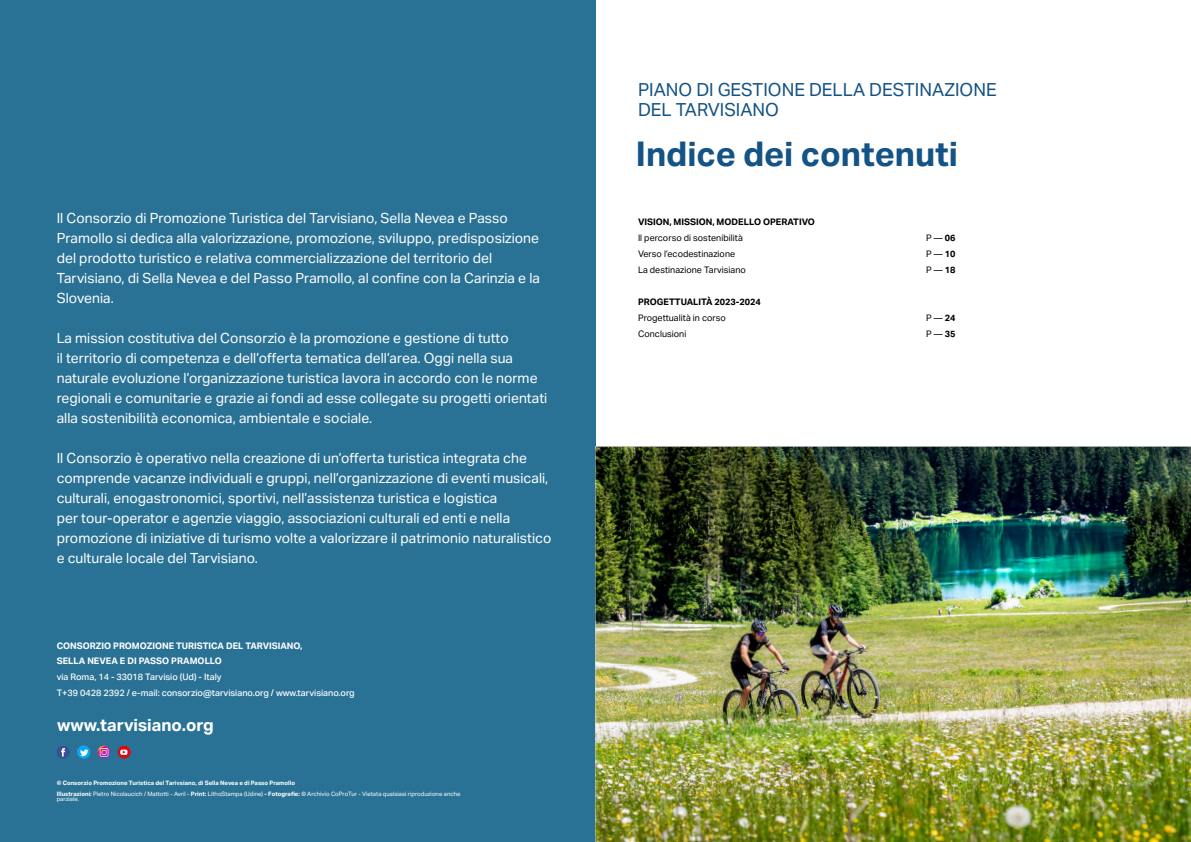
<style>
.page{position:relative;width:1191px;height:842px;background:#fff}
.page>*{position:absolute;margin:0;border:0;box-sizing:border-box;transform-origin:0 0}
.t1{font:700 34px "Aktiv Grotesk";color:#135386}
.t2{font:18px/20px "Aktiv Grotesk";color:#135386}
.t3{font:700 17px "Aktiv Grotesk";color:#fff}
.t4{font:14px/20px "Aktiv Grotesk";color:#fff}
.t5{font:9px "Aktiv Grotesk";color:#000}
.t6{font:500 9px/15.7px "Aktiv Grotesk";color:#fff}
.t7{font:700 9px/15.7px "Aktiv Grotesk";color:#fff}
.t8{font:700 9px "Aktiv Grotesk";color:#000}
.t9{font:700 6px/10.7px "Aktiv Grotesk";color:#fff}
.t10{font:6px "Aktiv Grotesk";color:#fff}
.s1{font-weight:400}
.s2{font-weight:700}
</style>
<div class="page">
<div style="left:0;top:0;width:595px;height:842px;background:#2a7295"></div>
<svg style="left:57px;top:746px;width:13px;height:13px"></svg>
<svg style="left:77px;top:746px;width:13px;height:13px"></svg>
<svg style="left:118px;top:746px;width:13px;height:13px"></svg>
<img style="left:97px;top:746px;width:14px;height:13px;border-radius:7px">
<img style="left:595px;top:447px;width:596px;height:395px">
<p class="t4" style="left:57px;top:208px;width:485px">Il Consorzio di Promozione Turistica del Tarvisiano, Sella Nevea e Passo Pramollo si dedica alla valorizzazione, promozione, sviluppo, predisposizione del prodotto turistico e relativa commercializzazione del territorio del Tarvisiano, di Sella Nevea e del Passo Pramollo, al confine con la Carinzia e la Slovenia.</p>
<p class="t4" style="left:57px;top:328px;width:492px">La mission costitutiva del Consorzio è la promozione e gestione di tutto<br>il territorio di competenza e dell’offerta tematica dell’area. Oggi nella sua naturale evoluzione l’organizzazione turistica lavora in accordo con le norme regionali e comunitarie e grazie ai fondi ad esse collegate su progetti orientati alla sostenibilità economica, ambientale e sociale.</p>
<p class="t4" style="left:57px;top:449px;width:496px">Il Consorzio è operativo nella creazione di un’offerta turistica integrata che comprende vacanze individuali e gruppi, nell’organizzazione di eventi musicali, culturali, enogastronomici, sportivi, nell’assistenza turistica e logistica<br>per tour-operator e agenzie viaggio, associazioni culturali ed enti e nella promozione di iniziative di turismo volte a valorizzare il patrimonio naturalistico e culturale locale del Tarvisiano.</p>
<p class="t7" style="left:57px;top:638px;width:247px">CONSORZIO PROMOZIONE TURISTICA DEL TARVISIANO,<br>SELLA NEVEA E DI PASSO PRAMOLLO</p>
<p class="t6" style="left:57px;top:669px;width:299px">via Roma, 14 - 33018 Tarvisio (Ud) - Italy<br>T+39 0428 2392 / e-mail: consorzio@tarvisiano.org / www.tarvisiano.org</p>
<p class="t3" style="left:57px;top:715px;width:158px">www.tarvisiano.org</p>
<p class="t9" style="left:57px;top:778px;width:405px">© Consorzio Promozione Turistica del Tarivsiano, di Sella Nevea e di Passo Pramollo<br>Illustrazioni: <span class="s1">Pietro Nicolaucich / Mattotti - Avril -</span> Print: <span class="s1">LithoStampa (Udine)</span> - Fotografie: <span class="s1">© Archivio CoProTur - Vietata qualsiasi riproduzione anche</span></p>
<p class="t10" style="left:57px;top:795px;width:24px">parziale.</p>
<p class="t2" style="left:638px;top:79px;width:360px">PIANO DI GESTIONE DELLA DESTINAZIONE<br>DEL TARVISIANO</p>
<h1 class="t1" style="left:636px;top:134px;width:323px">Indice dei contenuti</h1>
<p class="t8" style="left:638px;top:217px;width:178px">VISION, MISSION, MODELLO OPERATIVO</p>
<p class="t5" style="left:638px;top:233px;width:106px">Il percorso di sostenibilità</p>
<p class="t5" style="left:926px;top:233px;width:31px">P — <span class="s2">06</span></p>
<p class="t5" style="left:638px;top:249px;width:99px">Verso l’ecodestinazione</p>
<p class="t5" style="left:926px;top:249px;width:31px">P — <span class="s2">10</span></p>
<p class="t5" style="left:638px;top:265px;width:109px">La destinazione Tarvisiano</p>
<p class="t5" style="left:926px;top:265px;width:31px">P — <span class="s2">18</span></p>
<p class="t8" style="left:638px;top:297px;width:124px">PROGETTUALITÀ 2023-2024</p>
<p class="t5" style="left:638px;top:313px;width:89px">Progettualità in corso</p>
<p class="t5" style="left:926px;top:313px;width:31px">P — <span class="s2">24</span></p>
<p class="t5" style="left:638px;top:329px;width:50px">Conclusioni</p>
<p class="t5" style="left:926px;top:329px;width:31px">P — <span class="s2">35</span></p>
</div>
